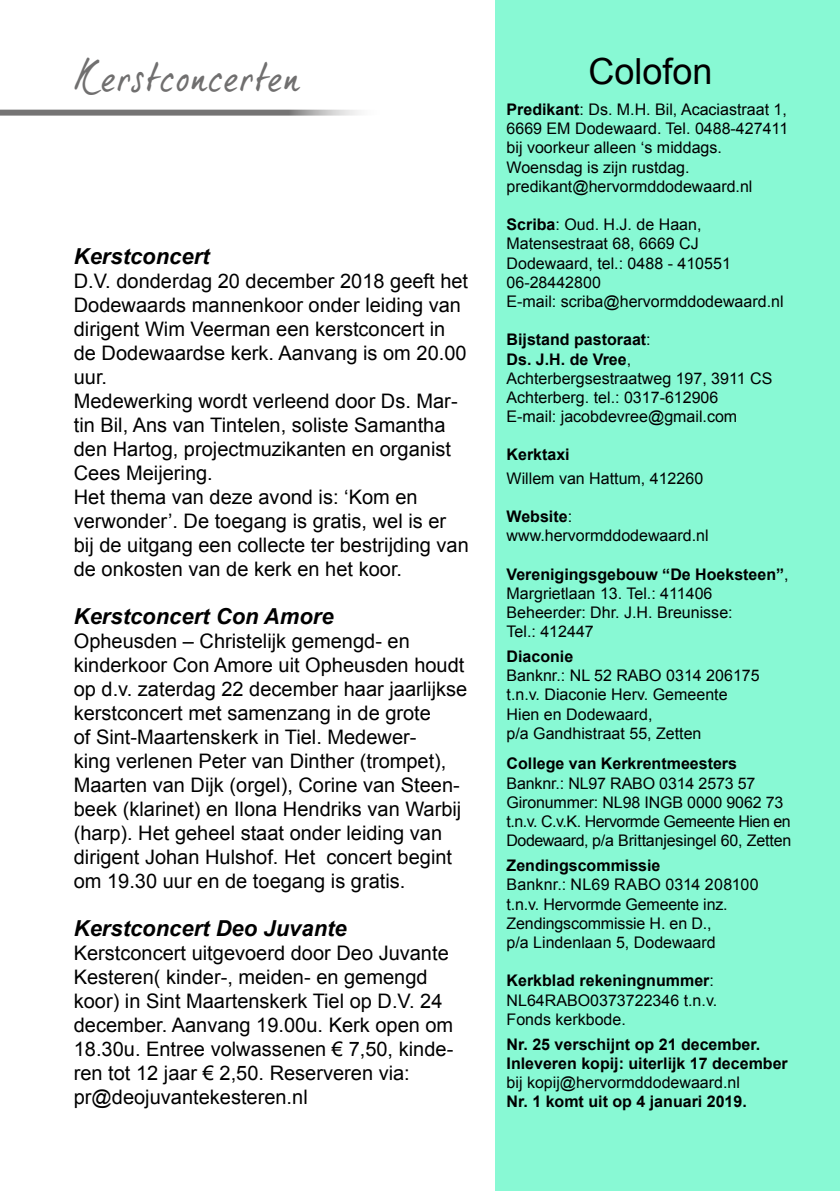
<style>
.page{position:relative;width:840px;height:1191px;background:#fff}
.page>*{position:absolute;margin:0;border:0;box-sizing:border-box;transform-origin:0 0}
.t1{font:40px "Dear Joe 5 CASUAL";letter-spacing:-.02em;color:#706f6f}
.t2{font:36px "Arial";color:#000}
.t3{font:italic 700 22px "Arial";color:#000}
.t4{font:20px/24px "Arial";color:#000}
.t5{font:16px/19.2px "Arial";color:#000}
.t6{font:700 16px/19.2px "Arial";color:#000}
.s1{font-weight:700}
</style>
<div class="page">
<svg style="left:0;top:110px;width:359px;height:6px;background:#8b8a8a"></svg>
<div style="left:495px;top:0;width:344px;height:1191px;background:#88f9d4"></div>
<h1 class="t1" style="left:74px;top:52px;width:228px">Kerstconcerten</h1>
<p class="t3" style="left:74px;top:242px;width:137px">Kerstconcert</p>
<p class="t4" style="left:74px;top:269px;width:396px">D.V. donderdag 20 december 2018 geeft het Dodewaards mannenkoor onder leiding van dirigent Wim Veerman een kerstconcert in de Dodewaardse kerk. Aanvang is om 20.00 uur.<br>Medewerking wordt verleend door Ds. Mar&shy;tin Bil, Ans van Tintelen, soliste Samantha den Hartog, projectmuzikanten en organist Cees Meijering.<br>Het thema van deze avond is: ‘Kom en verwonder’. De toegang is gratis, wel is er bij de uitgang een collecte ter bestrijding van de onkosten van de kerk en het koor.</p>
<p class="t3" style="left:74px;top:602px;width:261px">Kerstconcert Con Amore</p>
<p class="t4" style="left:74px;top:629px;width:395px">Opheusden – Christelijk gemengd- en kinderkoor Con Amore uit Opheusden houdt op d.v. zaterdag 22 december haar jaarlijkse kerstconcert met samenzang in de grote<br>of Sint-Maartenskerk in Tiel. Medewer-<br>king verlenen Peter van Dinther (trompet), Maarten van Dijk (orgel), Corine van Steen&shy;beek (klarinet) en Ilona Hendriks van Warbij (harp). Het geheel staat onder leiding van dirigent Johan Hulshof. Het concert begint om 19.30 uur en de toegang is gratis.</p>
<p class="t3" style="left:74px;top:914px;width:274px">Kerstconcert Deo Juvante</p>
<p class="t4" style="left:74px;top:941px;width:381px">Kerstconcert uitgevoerd door Deo Juvante Kesteren( kinder-, meiden- en gemengd koor) in Sint Maartenskerk Tiel op D.V. 24 december. Aanvang 19.00u. Kerk open om 18.30u. Entree volwassenen € 7,50, kinde&shy;ren tot 12 jaar € 2,50. Reserveren via: pr@deojuvantekesteren.nl</p>
<h2 class="t2" style="left:588px;top:48px;width:126px">Colofon</h2>
<p class="t5" style="left:506px;top:100px;width:283px"><span class="s1">Predikant</span>: Ds. M.H. Bil, Acaciastraat 1, 6669 EM Dodewaard. Tel. 0488-427411 bij voorkeur alleen ‘s middags.<br>Woensdag is zijn rustdag. predikant@hervormddodewaard.nl</p>
<p class="t5" style="left:506px;top:215px;width:278px"><span class="s1">Scriba</span>: Oud. H.J. de Haan,<br>Matensestraat 68, 6669 CJ<br>Dodewaard, tel.: 0488 - 410551<br>06-28442800<br>E-mail: scriba@hervormddodewaard.nl</p>
<p class="t5" style="left:506px;top:330px;width:267px"><span class="s1">Bijstand pastoraat</span>:<br><span class="s1">Ds. J.H. de Vree</span>,<br>Achterbergsestraatweg 197, 3911 CS<br>Achterberg. tel.: 0317-612906<br>E-mail: jacobdevree@gmail.com</p>
<p class="t6" style="left:506px;top:445px;width:65px">Kerktaxi</p>
<p class="t5" style="left:506px;top:468px;width:198px">Willem van Hattum, 412260</p>
<p class="t5" style="left:506px;top:507px;width:203px"><span class="s1">Website</span>: www.hervormddodewaard.nl</p>
<p class="t5" style="left:506px;top:564px;width:283px"><span class="s1">Verenigingsgebouw “De Hoeksteen”</span>,<br>Margrietlaan 13. Tel.: 411406<br>Beheerder: Dhr. J.H. Breunisse:<br>Tel.: 412447</p>
<p class="t6" style="left:506px;top:647px;width:68px">Diaconie</p>
<p class="t5" style="left:506px;top:666px;width:254px">Banknr.: NL 52 RABO 0314 206175 t.n.v. Diaconie Herv. Gemeente<br>Hien en Dodewaard,<br>p/a Gandhistraat 55, Zetten</p>
<p class="t6" style="left:506px;top:755px;width:232px">College van Kerkrentmeesters</p>
<p class="t5" style="left:506px;top:773px;width:286px">Banknr.: NL97 RABO 0314 2573 57<br>Gironummer: NL98 INGB 0000 9062 73 t.n.v. C.v.K. Hervormde Gemeente Hien en Dodewaard, p/a Brittanjesingel 60, Zetten</p>
<p class="t6" style="left:506px;top:856px;width:155px">Zendingscommissie</p>
<p class="t5" style="left:506px;top:875px;width:254px">Banknr.: NL69 RABO 0314 208100 t.n.v. Hervormde Gemeente inz.<br>Zendingscommissie H. en D.,<br>p/a Lindenlaan 5, Dodewaard</p>
<p class="t5" style="left:506px;top:971px;width:212px"><span class="s1">Kerkblad rekeningnummer</span>:<br>NL64RABO0373722346 t.n.v.<br>Fonds kerkbode.</p>
<p class="t6" style="left:506px;top:1035px;width:283px">Nr. 25 verschijnt op 21 december.<br>Inleveren kopij: uiterlijk 17 december</p>
<p class="t5" style="left:506px;top:1073px;width:235px">bij kopij@hervormddodewaard.nl</p>
<p class="t6" style="left:506px;top:1092px;width:242px">Nr. 1 komt uit op 4 januari 2019.</p>
</div>
